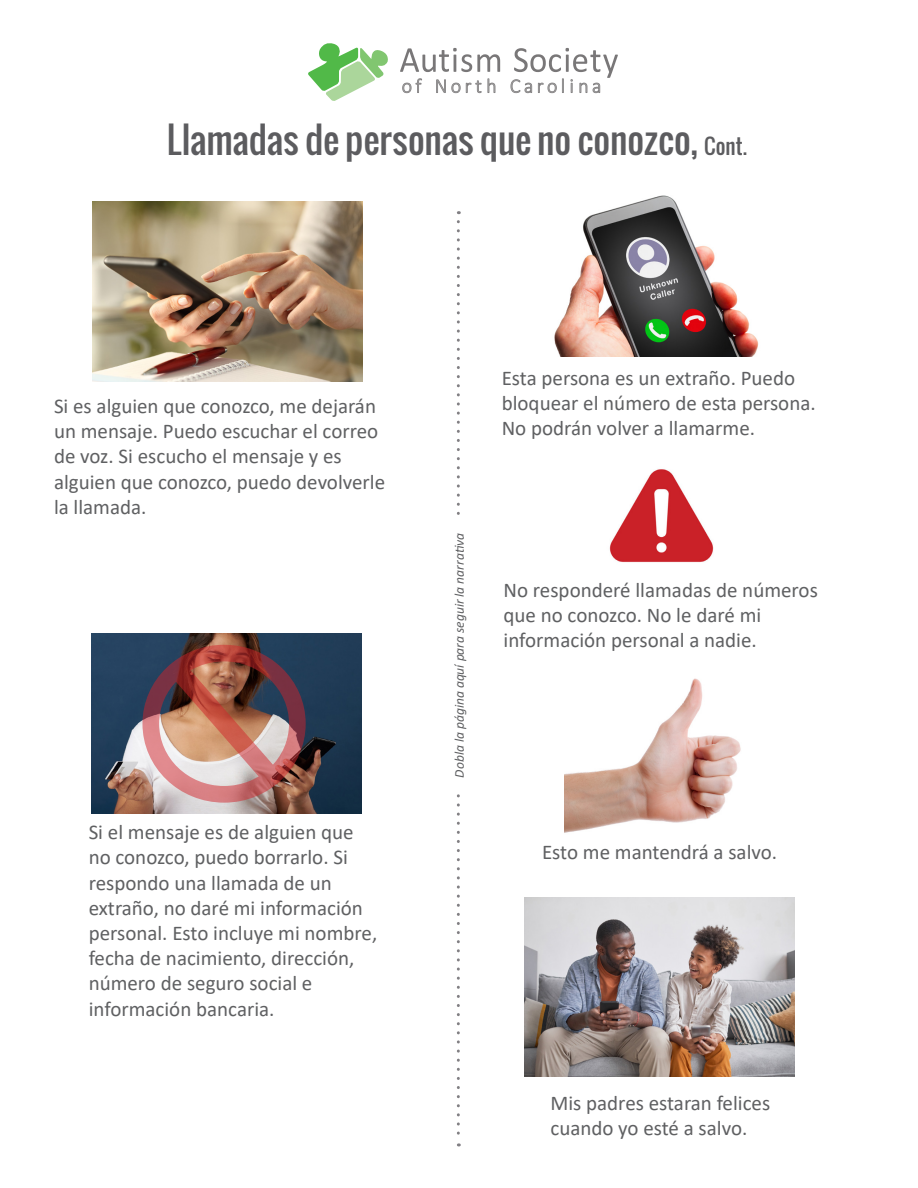
<style>
.page{position:relative;width:918px;height:1188px;background:#fff}
.page>*{position:absolute;margin:0;border:0;box-sizing:border-box;transform-origin:0 0}
.t1{font:36px "Oswald";color:#5c5c5f}
.t2{font:21px/25.2px "Calibri";color:#5f6062}
.t3{font:italic 13.5px "Calibri";color:#5f6062}
.s1{font-size:21px}
</style>
<div class="page">
<img style="left:554px;top:195px;width:205px;height:161px">
<img style="left:565px;top:678px;width:176px;height:155px">
<img style="left:609px;top:469px;width:105px;height:94px">
<svg style="left:457px;top:222px;width:3px;height:924px"></svg>
<div style="left:444px;top:517px;width:30px;height:277px;background:#fff"></div>
<svg style="left:400px;top:48px;width:100px;height:24px"></svg>
<svg style="left:402px;top:78px;width:20px;height:15px"></svg>
<svg style="left:436px;top:78px;width:59px;height:15px"></svg>
<svg style="left:510px;top:48px;width:107px;height:45px"></svg>
<svg style="left:308px;top:43px;width:80px;height:58px"></svg>
<img style="left:92px;top:634px;width:270px;height:179px">
<img style="left:525px;top:897px;width:270px;height:180px">
<img style="left:156px;top:649px;width:138px;height:150px">
<div style="left:142px;top:645px;width:164px;height:158px;border:17px solid #d1232a;border-radius:50%"></div>
<img style="left:92px;top:202px;width:270px;height:179px">
<p class="t1" style="left:167px;top:112px;width:582px">Llamadas de personas que no conozco, <span class="s1">Cont.</span></p>
<p class="t2" style="left:54px;top:393px;width:333px">Si es alguien que conozco, me dejarán un mensaje. Puedo escuchar el correo de voz. Si escucho el mensaje y es alguien que conozco, puedo devolverle la llamada.</p>
<p class="t2" style="left:89px;top:819px;width:290px">Si el mensaje es de alguien que no conozco, puedo borrarlo. Si respondo una llamada de un extraño, no daré mi información personal. Esto incluye mi nombre, fecha de nacimiento, dirección, número de seguro social e información bancaria.</p>
<p class="t2" style="left:502px;top:365px;width:316px">Esta persona es un extraño. Puedo bloquear el número de esta persona.<br>No podrán volver a llamarme.</p>
<p class="t3" style="left:450px;top:778px;width:246px;rotate:-90deg">Dobla la página aquí para seguir la narrativa</p>
<p class="t2" style="left:504px;top:576px;width:316px">No responderé llamadas de números que no conozco. No le daré mi información personal a nadie.</p>
<p class="t2" style="left:542px;top:839px;width:237px">Esto me mantendrá a salvo.</p>
<p class="t2" style="left:550px;top:1090px;width:221px">Mis padres estaran felices cuando yo esté a salvo.</p>
</div>
